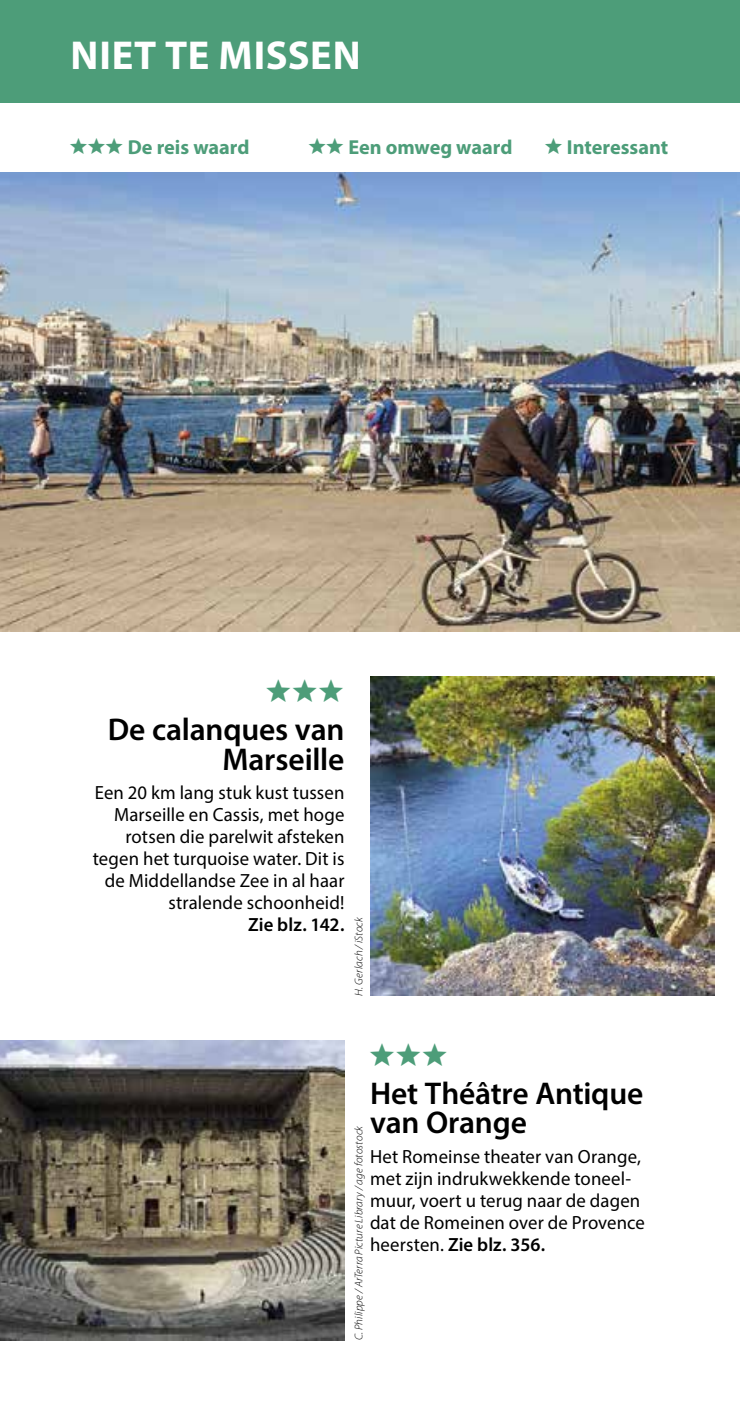
<style>
.page{position:relative;width:740px;height:1404px;background:#fff}
.page>*{position:absolute;margin:0;border:0;box-sizing:border-box;transform-origin:0 0}
.t1{font:700 40.5px "Myriad Pro";letter-spacing:.02em;color:#fff}
.t2{font:38.25px "Michelin";letter-spacing:.03em;color:#4d9d79}
.t3{font:600 31.5px/29.2px "Myriad Pro";letter-spacing:-.005em;color:#000}
.t4{font:700 20.25px "Myriad Pro";color:#4d9d79}
.t5{font:19.12px/21.8px "Myriad Pro";letter-spacing:.01em;color:#000}
.t6{font:600 19.12px "Myriad Pro";letter-spacing:.005em;color:#000}
.t7{font:italic 300 11.25px "Myriad Pro";letter-spacing:.01em;color:#000}
.s1{font-family:"Michelin";font-weight:400;font-size:27px}
.s2{font-weight:600}
</style>
<div class="page">
<div style="left:0;top:0;width:740px;height:102px;background:#4d9d79"></div>
<img style="left:0;top:1040px;width:344px;height:299px">
<img style="left:370px;top:676px;width:344px;height:319px">
<img style="left:0;top:172px;width:740px;height:459px">
<h1 class="t1" style="left:71px;top:29px;width:292px">NIET TE MISSEN</h1>
<p class="t4" style="left:70px;top:133px;width:181px"><span class="s1">aaa</span> De reis waard</p>
<p class="t4" style="left:309px;top:133px;width:361px"><span class="s1">aa</span> Een omweg waard <span class="s1">a</span> Interessant</p>
<h2 class="t2" style="left:266px;top:665px;width:80px">aaa</h2>
<h3 class="t3" style="left:108px;top:714px;width:238px;text-align:right">De calanques van<br>Marseille</h3>
<p class="t5" style="left:93px;top:781px;width:253px;text-align:right">Een 20 km lang stuk kust tussen<br>Marseille en Cassis, met hoge rotsen die parelwit afsteken tegen het turquoise water. Dit is de Middellandse Zee in al haar stralende schoonheid!</p>
<p class="t6" style="left:248px;top:912px;width:98px">Zie blz. 142.</p>
<p class="t7" style="left:352px;top:995px;width:80px;rotate:-90deg">H. Gerlach / iStock</p>
<h2 class="t2" style="left:370px;top:1029px;width:80px">aaa</h2>
<h3 class="t3" style="left:370px;top:1077px;width:275px">Het Théâtre Antique van Orange</h3>
<p class="t5" style="left:370px;top:1145px;width:276px">Het Romeinse theater van Orange, met zijn indrukwekkende toneel&shy;muur, voert u terug naar de dagen dat de Romeinen over de Provence heersten. <span class="s2">Zie blz. 356.</span></p>
<p class="t7" style="left:352px;top:1339px;width:216px;rotate:-90deg">C. Philippe / ArTerra Picture Library / age fotostock</p>
</div>
